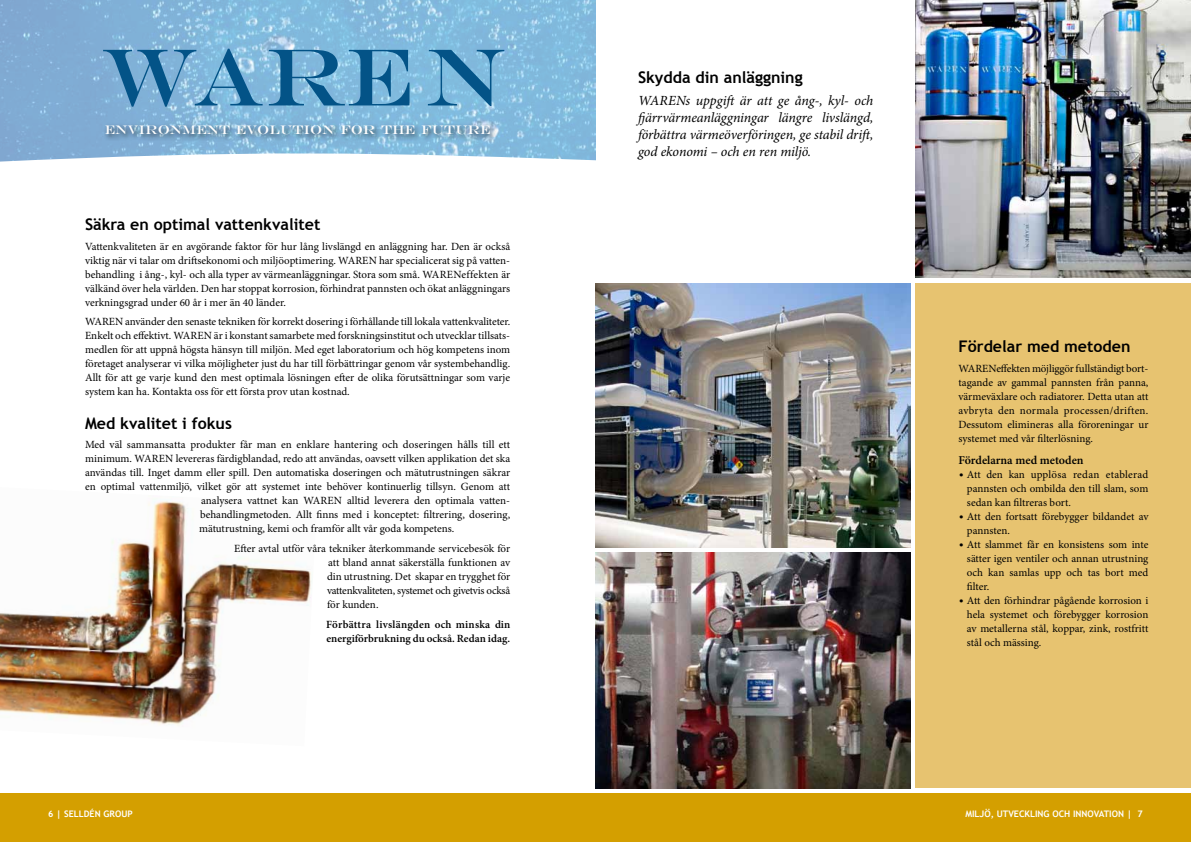
<style>
.page{position:relative;width:1191px;height:842px;background:#fff}
.page>*{position:absolute;margin:0;border:0;box-sizing:border-box;transform-origin:0 0}
.t1{font:81.6px "Engravers";color:#035387}
.t2{font:700 16px "Trebuchet MS";color:#000}
.t3{font:italic 14px/17px "Minion Pro";letter-spacing:-.01em;color:#000;text-align:justify}
.t4{font:12.6px "Engravers";color:#fff}
.t5{font:600 12px "Minion Pro";color:#000}
.t6{font:11px/14px "Minion Pro";color:#000;text-align:justify}
.t7{font:600 11px/14px "Minion Pro";letter-spacing:.01em;color:#000}
.t8{font:700 9px "Trebuchet MS";color:#fff}
.s1{font-family:"Trebuchet MS"}
</style>
<div class="page">
<img style="left:0;top:0;width:595px;height:150px">
<img style="left:916px;top:0;width:275px;height:278px">
<img style="left:0;top:501px;width:312px;height:225px">
<img style="left:595px;top:553px;width:315px;height:235px">
<img style="left:595px;top:283px;width:315px;height:264px">
<svg style="left:0;top:150px;width:596px;height:12px"></svg>
<div style="left:0;top:794px;width:595px;height:48px;background:#d49f00"></div>
<div style="left:595px;top:794px;width:596px;height:48px;background:#d49f00"></div>
<div style="left:916px;top:283px;width:275px;height:505px;background:#e7c370"></div>
<div style="left:103px;top:122px;width:394px;height:20px;background:#000;opacity:.75"></div>
<h1 class="t1" style="left:101px;top:29px;width:405px">WAREN</h1>
<p class="t4" style="left:105px;top:123px;width:127px">ENVIRONMENT</p>
<p class="t4" style="left:236px;top:123px;width:256px">EVOLUTION FOR THE FUTURE</p>
<h2 class="t2" style="left:85px;top:214px;width:237px">Säkra en optimal vattenkvalitet</h2>
<p class="t6" style="left:85px;top:239px;width:427px">Vattenkvaliteten är en avgörande faktor för hur lång livslängd en anläggning har. Den är också viktig när vi talar om driftsekonomi och miljöoptimering. Waren har specialicerat sig på vatten&shy;behandling i ång-, kyl- och alla typer av värmeanläggningar. Stora som små. WARENeffekten är välkänd över hela världen. Den har stoppat korrosion, förhindrat pannsten och ökat anläggningars verkningsgrad under 60 år i mer än 40 länder.</p>
<p class="t6" style="left:85px;top:315px;width:427px">Waren använder den senaste tekniken för korrekt dosering i förhållande till lokala vattenkvaliteter.<br>Enkelt och effektivt. Waren är i konstant samarbete med forskningsinstitut och utvecklar tillsats&shy;medlen för att uppnå högsta hänsyn till miljön. Med eget laboratorium och hög kompetens inom företaget analyserar vi vilka möjligheter just du har till förbättringar genom vår systembehandlig.<br>Allt för att ge varje kund den mest optimala lösningen efter de olika förutsättningar som varje system kan ha. Kontakta oss för ett första prov utan kostnad.</p>
<h2 class="t2" style="left:85px;top:413px;width:148px">Med kvalitet i fokus</h2>
<p class="t6" style="left:85px;top:438px;width:427px">Med väl sammansatta produkter får man en enklare hantering och doseringen hålls till ett</p>
<p class="t6" style="left:85px;top:452px;width:426px">minimum. Waren levereras färdigblandad, redo att användas, oavsett vilken applikation det ska</p>
<p class="t6" style="left:85px;top:466px;width:427px">användas till. Inget damm eller spill. Den automatiska doseringen och mätutrustningen säkrar</p>
<p class="t6" style="left:85px;top:480px;width:426px">en optimal vattenmiljö, vilket gör att systemet inte behöver kontinuerlig tillsyn. Genom att</p>
<p class="t6" style="left:201px;top:494px;width:310px">analysera vattnet kan Waren alltid leverera den optimala vatten-</p>
<p class="t6" style="left:200px;top:508px;width:312px">behandlingmetoden. Allt finns med i konceptet: filtrering, dosering,</p>
<p class="t6" style="left:199px;top:522px;width:257px">mätutrustning, kemi och framför allt vår goda kompetens.</p>
<p class="t6" style="left:327px;top:541px;width:185px;text-indent:-93px">Efter avtal utför våra tekniker återkommande servicebesök för att bland annat säkerställa funktionen av din utrustning. Det skapar en trygghet för vattenkvaliteten, systemet och givetvis också för kunden.</p>
<p class="t7" style="left:326px;top:617px;width:186px">Förbättra livslängden och minska din energiförbrukning du också. Redan idag.</p>
<h2 class="t2" style="left:638px;top:67px;width:166px">Skydda din anläggning</h2>
<p class="t3" style="left:638px;top:92px;width:237px">Wa rens uppgift är att ge ång-, kyl- och fjärrvärmeanläggningar längre livslängd, förbättra värmeöverföringen, ge stabil drift, god ekonomi – och en ren miljö.</p>
<h2 class="t2" style="left:958px;top:336px;width:173px">Fördelar med metoden</h2>
<p class="t6" style="left:958px;top:361px;width:191px">Wareneffekten möjliggör fullständigt bort&shy;tagande av gammal pannsten från panna, värmeväxlare och radiatorer. Detta utan att avbryta den normala processen/driften.<br>Dessutom elimineras alla föroreningar ur systemet med vår filterlösning.</p>
<p class="t5" style="left:958px;top:452px;width:127px">Fördelarna med metoden</p>
<p class="t6" style="left:967px;top:468px;width:183px;text-indent:-8px"><span class="s1">•</span> Att den kan upplösa redan etablerad pannsten och ombilda den till slam, som sedan kan filtreras bort.</p>
<p class="t6" style="left:967px;top:510px;width:183px;text-indent:-8px"><span class="s1">•</span> Att den fortsatt förebygger bildandet av pannsten.</p>
<p class="t6" style="left:967px;top:538px;width:183px;text-indent:-8px"><span class="s1">•</span> Att slammet får en konsistens som inte sätter igen ventiler och annan utrustning och kan samlas upp och tas bort med filter.</p>
<p class="t6" style="left:967px;top:594px;width:183px;text-indent:-8px"><span class="s1">•</span> Att den förhindrar pågående korrosion i hela systemet och förebygger korrosion av metallerna stål, koppar, zink, rostfritt stål och mässing.</p>
<p class="t8" style="left:48px;top:809px;width:86px">6 | selldén group</p>
<p class="t8" style="left:965px;top:809px;width:179px">miljö, utveckling och innovation | 7</p>
</div>
